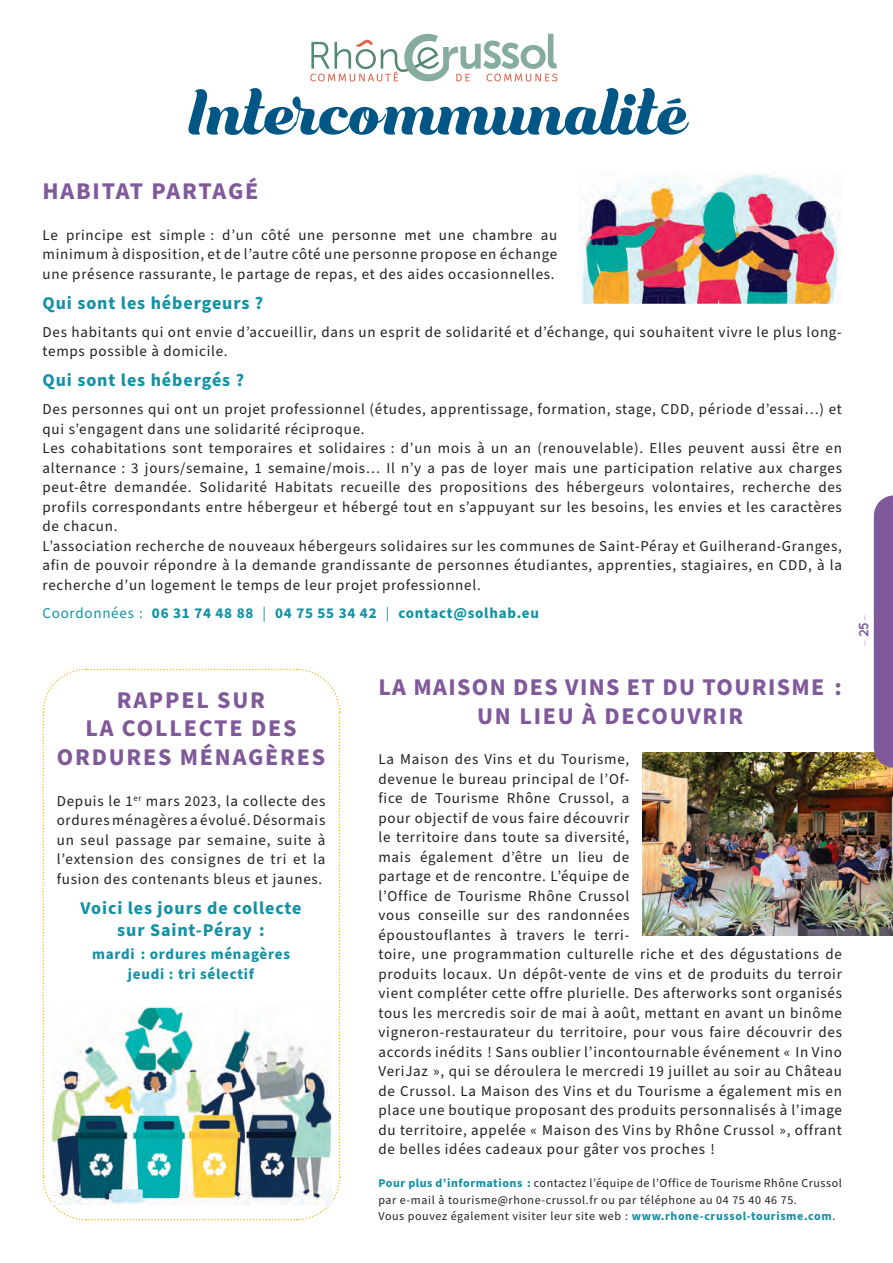
<style>
.page{position:relative;width:893px;height:1263px;background:#fff}
.page>*{position:absolute;margin:0;border:0;box-sizing:border-box;transform-origin:0 0}
.t1{font:60px "Bungasai";color:#005685}
.t2{font:700 24px/28.8px "Source Sans Pro";letter-spacing:.075em;color:#80599b;text-align:center}
.t3{font:700 24px/28.8px "Source Sans Pro";letter-spacing:.055em;color:#80599b;text-align:center}
.t4{font:700 18px/21.6px "Source Sans Pro";letter-spacing:.05em;color:#1491a5;text-align:center}
.t5{font:15px/19.5px "Source Sans Pro";letter-spacing:.05em;color:#231f20}
.t6{font:700 15px/19.5px "Source Sans Pro";letter-spacing:.05em;color:#1491a5;text-align:center}
.t7{font:12px/16.5px "Source Sans Pro";letter-spacing:.05em;color:#231f20}
.t8{font:7.5px "Source Sans Pro";color:#80599b}
.s1{font-weight:400}
.s2{font-weight:700;color:#1491a5}
.s3{font-family:"Quicksand";font-weight:700;font-size:13.5px}
</style>
<div class="page">
<svg style="left:310px;top:34px;width:247px;height:47px"></svg>
<svg style="left:667px;top:98px;width:14px;height:6px"></svg>
<img style="left:579px;top:174px;width:263px;height:129px">
<svg style="left:42px;top:668px;width:299px;height:553px"></svg>
<img style="left:51px;top:1007px;width:281px;height:197px">
<img style="left:642px;top:752px;width:251px;height:183px">
<div style="left:874px;top:495px;width:19px;height:272px;background:#80599b"></div>
<h1 class="t1" style="left:188px;top:81px;width:501px">Intercommunalite</h1>
<h2 class="t2" style="left:43px;top:177px;width:217px">HABITAT PARTAGÉ</h2>
<p class="t5" style="left:43px;top:225px;width:516px;text-align:justify">Le principe est simple : d’un côté une personne met une chambre au minimum à disposition, et de l’autre côté une personne propose en échange une présence rassurante, le partage de repas, et des aides occasionnelles.</p>
<p class="t4" style="left:43px;top:292px;width:222px">Qui sont les hébergeurs ?</p>
<p class="t5" style="left:43px;top:323px;width:801px">Des habitants qui ont envie d’accueillir, dans un esprit de solidarité et d’échange, qui souhaitent vivre le plus long&shy;temps possible à domicile.</p>
<p class="t4" style="left:43px;top:370px;width:203px">Qui sont les hébergés ?</p>
<p class="t5" style="left:43px;top:400px;width:801px">Des personnes qui ont un projet professionnel (études, apprentissage, formation, stage, CDD, période d’essai…) et qui s’engagent dans une solidarité réciproque.<br>Les cohabitations sont temporaires et solidaires : d’un mois à un an (renouvelable). Elles peuvent aussi être en alternance : 3 jours/semaine, 1 semaine/mois… Il n’y a pas de loyer mais une participation relative aux charges peut-être demandée. Solidarité Habitats recueille des propositions des hébergeurs volontaires, recherche des profils correspondants entre hébergeur et hébergé tout en s’appuyant sur les besoins, les envies et les caractères de chacun.<br>L’association recherche de nouveaux hébergeurs solidaires sur les communes de Saint-Péray et Guilherand-Granges, afin de pouvoir répondre à la demande grandissante de personnes étudiantes, apprenties, stagiaires, en CDD, à la recherche d’un logement le temps de leur projet professionnel.</p>
<p class="t6" style="left:43px;top:604px;width:498px"><span class="s1">Coordonnées :</span> 06 31 74 48 88 <span class="s1">|</span> 04 75 55 34 42 <span class="s1">|</span> contact@solhab.eu</p>
<h2 class="t2" style="left:57px;top:686px;width:270px">RAPPEL SUR<br>LA COLLECTE DES<br>ORDURES MÉNAGÈRES</h2>
<p class="t5" style="left:57px;top:792px;width:270px;text-align:justify">Depuis le 1<sup>er</sup> mars 2023, la collecte des ordures ménagères a évolué. Désormais un seul passage par semaine, suite à l’extension des consignes de tri et la fusion des contenants bleus et jaunes.</p>
<p class="t4" style="left:81px;top:898px;width:223px">Voici les jours de collecte sur Saint-Péray :</p>
<p class="t6" style="left:92px;top:945px;width:200px">mardi : ordures ménagères jeudi : tri sélectif</p>
<h2 class="t3" style="left:378px;top:673px;width:465px">LA MAISON DES VINS ET DU TOURISME :<br>UN LIEU À DECOUVRIR</h2>
<p class="t5" style="left:378px;top:750px;width:465px">La Maison des Vins et du Tourisme,<br>devenue le bureau principal de l’Of-<br>fice de Tourisme Rhône Crussol, a<br>pour objectif de vous faire découvrir<br>le territoire dans toute sa diversité,<br>mais également d’être un lieu de<br>partage et de rencontre. L’équipe de<br>l’Office de Tourisme Rhône Crussol<br>vous conseille sur des randonnées<br>époustouflantes à travers le terri-<br>toire, une programmation culturelle riche et des dégustations de produits locaux. Un dépôt-vente de vins et de produits du terroir vient compléter cette offre plurielle. Des afterworks sont organisés tous les mercredis soir de mai à août, mettant en avant un binôme vigneron-restaurateur du territoire, pour vous faire découvrir des accords inédits ! Sans oublier l’incontournable événement « In Vino VeriJaz », qui se déroulera le mercredi 19 juillet au soir au Château de Crussol. La Maison des Vins et du Tourisme a également mis en place une boutique proposant des produits personnalisés à l’image du territoire, appelée « Maison des Vins by Rhône Crussol », offrant de belles idées cadeaux pour gâter vos proches !</p>
<p class="t7" style="left:378px;top:1175px;width:465px"><span class="s2">Pour plus d’informations :</span> contactez l’équipe de l’Office de Tourisme Rhône Crussol par e-mail à tourisme@rhone-crussol.fr ou par téléphone au 04 75 40 46 75.<br>Vous pouvez également visiter leur site web : <span class="s2">www.rhone-crussol-tourisme.com</span>.</p>
<p class="t8" style="left:858px;top:645px;width:32px;rotate:-90deg">... <span class="s3">25</span> ...</p>
</div>
